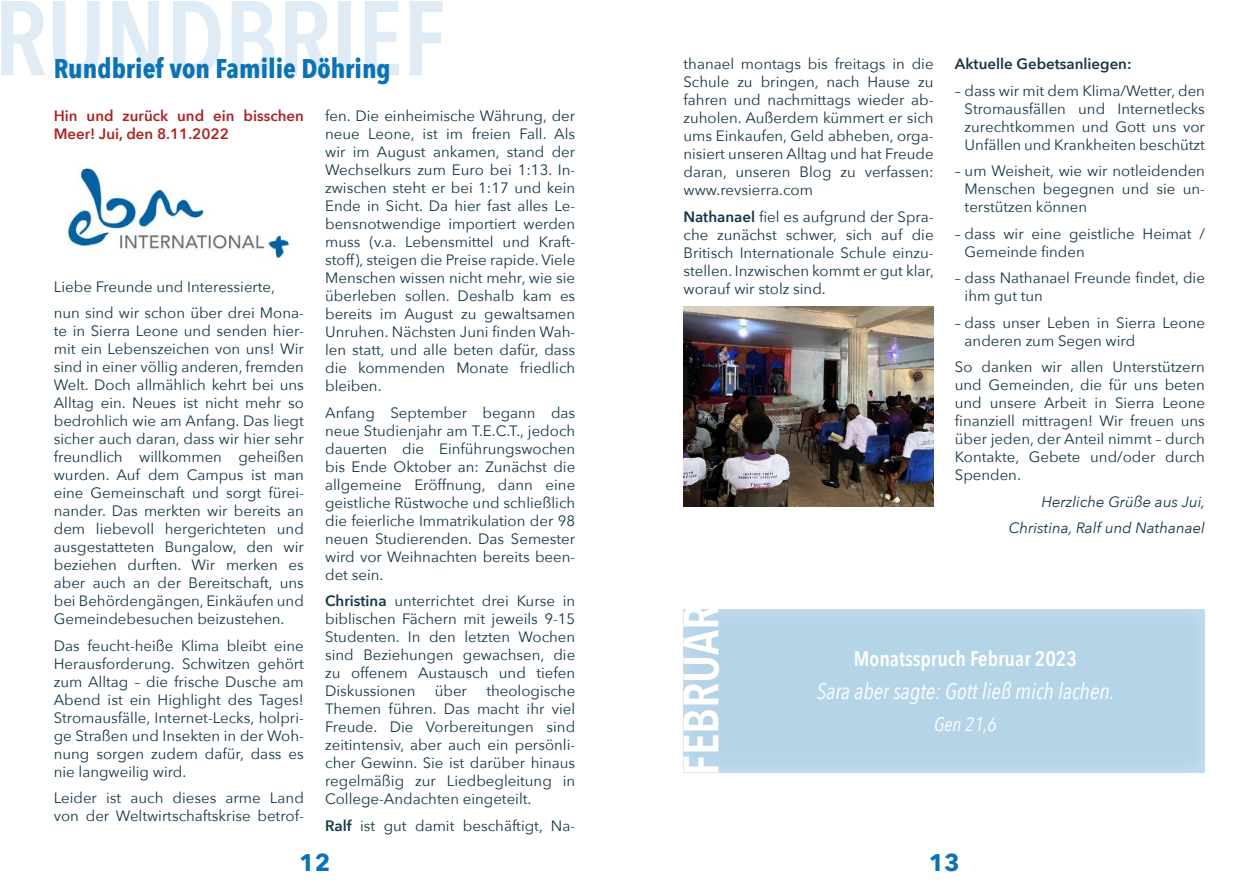
<style>
.page{position:relative;width:1259px;height:893px;background:#fff}
.page>*{position:absolute;margin:0;border:0;box-sizing:border-box;transform-origin:0 0}
.t1{font:600 105px "Avenir Next Condensed";letter-spacing:-.01em;color:#0a72b5}
.t2{font:600 49.5px "Avenir Next Condensed";color:#fff}
.t3{font:700 27px "Avenir Next Condensed";color:#0a72b5}
.Fließtext{font:700 24px "Avenir Next";color:#0a72b5}
.t4{font:italic 22.5px "Avenir Next Condensed";color:#fff}
.t5{font:600 21px "Avenir Next Condensed";color:#fff}
.t6{font:italic 19.5px "Avenir Next Condensed";color:#fff}
.Fließtext-2{font:15px/18px "Avenir Next";color:#153748;text-align:justify}
.Fließtext-3{font:600 15px/18px "Avenir Next";color:#af2122}
.Fließtext-4{font:italic 15px "Avenir Next";color:#153748}
.Fließtext-5{font:600 15px "Avenir Next";color:#153748}
.s1{font-weight:600}
</style>
<div class="page">
<img style="left:67px;top:166px;width:222px;height:93px">
<img style="left:683px;top:306px;width:250px;height:200px">
<div style="left:677px;top:604px;width:529px;height:169px;background:#b5d4e8"></div>
<h1 class="t1" style="left:-6px;top:-52px;width:453px">RUNDBRIEF</h1>
<p class="t3" style="left:54px;top:52px;width:338px">Rundbrief von Familie Döhring</p>
<p class="Fließtext-3" style="left:54px;top:107px;width:252px">Hin und zurück und ein bisschen<br>Meer! Jui, den 8.11.2022</p>
<p class="Fließtext-2" style="left:325px;top:106px;width:252px">fen. Die einheimische Währung, der neue Leone, ist im freien Fall. Als wir im August ankamen, stand der Wechselkurs zum Euro bei 1:13. In&shy;zwischen steht er bei 1:17 und kein Ende in Sicht. Da hier fast alles Le&shy;bensnotwendige importiert werden muss (v.a. Lebensmittel und Kraft&shy;stoff), steigen die Preise rapide. Viele Menschen wissen nicht mehr, wie sie überleben sollen. Deshalb kam es bereits im August zu gewaltsamen Unruhen. Nächsten Juni finden Wah&shy;len statt, und alle beten dafür, dass die kommenden Monate friedlich bleiben.</p>
<p class="Fließtext-2" style="left:325px;top:403px;width:252px">Anfang September begann das neue Studienjahr am T.E.C.T., jedoch dauerten die Einführungswochen bis Ende Oktober an: Zunächst die allgemeine Eröffnung, dann eine geistliche Rüstwoche und schließlich die feierliche Immatrikulation der 98 neuen Studierenden. Das Semester wird vor Weihnachten bereits been&shy;det sein.</p>
<p class="Fließtext-2" style="left:325px;top:591px;width:252px"><span class="s1">Christina</span> unterrichtet drei Kurse in biblischen Fächern mit jeweils 9-15<br>Studenten. In den letzten Wochen sind Beziehungen gewachsen, die zu offenem Austausch und tiefen Diskussionen</p>
<p class="Fließtext-2" style="left:54px;top:277px;width:223px">Liebe Freunde und Interessierte,</p>
<p class="Fließtext-2" style="left:54px;top:303px;width:252px">nun sind wir schon über drei Mona&shy;te in Sierra Leone und senden hier&shy;mit ein Lebenszeichen von uns! Wir sind in einer völlig anderen, fremden Welt. Doch allmählich kehrt bei uns Alltag ein. Neues ist nicht mehr so bedrohlich wie am Anfang. Das liegt sicher auch daran, dass wir hier sehr freundlich willkommen geheißen wurden. Auf dem Campus ist man eine Gemeinschaft und sorgt fürei&shy;nander. Das merkten wir bereits an dem liebevoll hergerichteten und ausgestatteten Bungalow, den wir beziehen durften. Wir merken es aber auch an der Bereitschaft, uns bei Behördengängen, Einkäufen und Gemeindebesuchen beizustehen.</p>
<p class="Fließtext-2" style="left:54px;top:636px;width:252px">Das feucht-heiße Klima bleibt eine Herausforderung. Schwitzen gehört zum Alltag – die frische Dusche am Abend ist ein Highlight des Tages!<br>Stromausfälle, Internet-Lecks, holpri&shy;ge Straßen und Insekten in der Woh&shy;nung sorgen zudem dafür, dass es nie langweilig wird.</p>
<p class="Fließtext-2" style="left:54px;top:788px;width:252px">Leider ist auch dieses arme Land von der Weltwirtschaftskrise betrof-</p>
<p class="Fließtext-2" style="left:325px;top:681px;width:252px;text-indent:161px">theologische Themen führen. Das macht ihr viel Freude. Die Vorbereitungen sind zeitintensiv, aber auch ein persönli&shy;cher Gewinn. Sie ist darüber hinaus regelmäßig zur Liedbegleitung in College-Andachten eingeteilt.</p>
<p class="Fließtext-2" style="left:325px;top:816px;width:252px"><span class="s1">Ralf</span> ist gut damit beschäftigt, Na-</p>
<p class="Fließtext-2" style="left:435px;top:681px;width:34px">über</p>
<p class="Fließtext-2" style="left:683px;top:54px;width:252px">thanael montags bis freitags in die Schule zu bringen, nach Hause zu fahren und nachmittags wieder ab&shy;zuholen. Außerdem kümmert er sich ums Einkaufen, Geld abheben, orga&shy;nisiert unseren Alltag und hat Freude daran, unseren Blog zu verfassen: www.revsierra.com</p>
<p class="Fließtext-2" style="left:683px;top:207px;width:252px"><span class="s1">Nathanael</span> fiel es aufgrund der Spra&shy;che zunächst schwer, sich auf die Britisch Internationale Schule einzu&shy;stellen. Inzwischen kommt er gut klar, worauf wir stolz sind.</p>
<p class="Fließtext-5" style="left:955px;top:51px;width:178px">Aktuelle Gebetsanliegen:</p>
<p class="Fließtext-2" style="left:964px;top:81px;width:242px;text-indent:-10px">– dass wir mit dem Klima/Wetter, den Stromausfällen und Internetlecks zurechtkommen und Gott uns vor Unfällen und Krankheiten beschützt</p>
<p class="Fließtext-2" style="left:964px;top:161px;width:242px;text-indent:-10px">– um Weisheit, wie wir notleidenden Menschen begegnen und sie un&shy;terstützen können</p>
<p class="Fließtext-2" style="left:964px;top:224px;width:242px;text-indent:-10px">– dass wir eine geistliche Heimat /<br>Gemeinde finden</p>
<p class="Fließtext-2" style="left:964px;top:268px;width:242px;text-indent:-10px">– dass Nathanael Freunde findet, die ihm gut tun</p>
<p class="Fließtext-2" style="left:964px;top:313px;width:242px;text-indent:-10px">– dass unser Leben in Sierra Leone anderen zum Segen wird</p>
<p class="Fließtext-2" style="left:955px;top:357px;width:252px">So danken wir allen Unterstützern und Gemeinden, die für uns beten und unsere Arbeit in Sierra Leone finanziell mittragen! Wir freuen uns über jeden, der Anteil nimmt – durch Kontakte, Gebete und/oder durch Spenden.</p>
<p class="Fließtext-4" style="left:1041px;top:489px;width:165px">Herzliche Grüße aus Jui,</p>
<p class="Fließtext-4" style="left:1008px;top:515px;width:198px">Christina, Ralf und Nathanael</p>
<p class="t2" style="left:658px;top:776px;width:173px;rotate:-90deg">FEBRUAR</p>
<p class="t5" style="left:854px;top:641px;width:225px">Monatsspruch Februar 2023</p>
<p class="t4" style="left:817px;top:678px;width:299px">Sara aber sagte: Gott ließ mich lachen.</p>
<p class="t6" style="left:934px;top:712px;width:64px">Gen 21,6</p>
<p class="Fließtext" style="left:299px;top:842px;width:33px">12</p>
<p class="Fließtext" style="left:928px;top:842px;width:33px">13</p>
</div>
